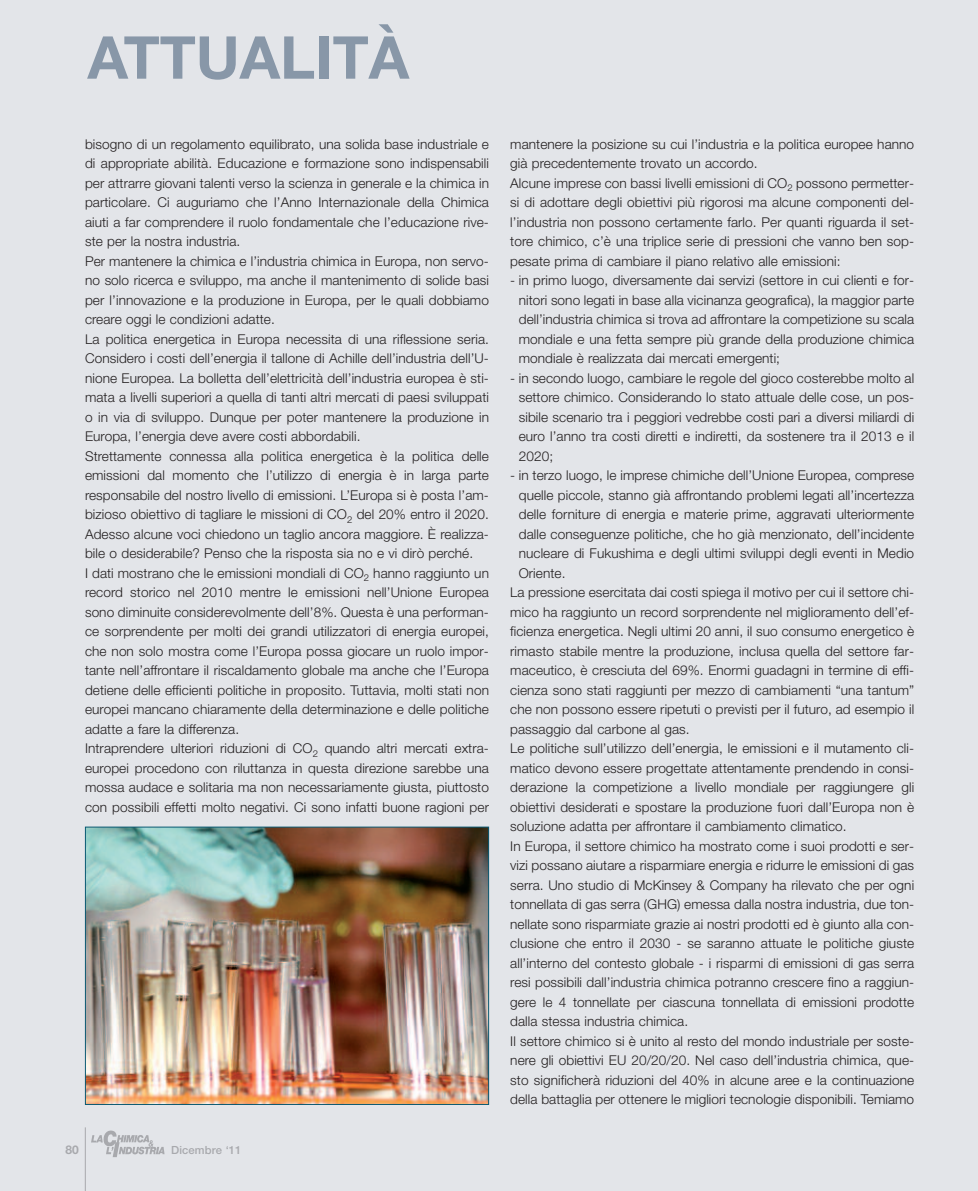
<style>
.page{position:relative;width:978px;height:1191px;background:#e3e5e9}
.page>*{position:absolute;margin:0;border:0;box-sizing:border-box;transform-origin:0 0}
.t1{font:700 59.1px "Helvetica Neue";color:#8897a8}
.t2{font:300 13.5px/19.5px "Helvetica Neue";letter-spacing:.005em;color:#231f20}
.t3{font:700 12px "Helvetica Neue";color:#a8a9ad}
.t4{font:500 11.25px "Helvetica Neue";letter-spacing:.01em;color:#a8a9ad}
</style>
<div class="page">
<hr style="left:85px;top:1127px;width:1px;height:64px;background:#a8a9ad">
<img style="left:91px;top:1130px;width:74px;height:27px">
<img style="left:87px;top:828px;width:400px;height:274px">
<div style="left:85px;top:826px;width:404px;height:278px;border:1px solid #0b5a73"></div>
<h1 class="t1" style="left:87px;top:36px;width:323px">ATTUALITÀ</h1>
<p class="t2" style="left:85px;top:134px;width:405px">bisogno di un regolamento equilibrato, una solida base industriale e di appropriate abilità. Educazione e formazione sono indispensabili per attrarre giovani talenti verso la scienza in generale e la chimica in particolare. Ci auguriamo che l’Anno Internazionale della Chimica aiuti a far comprendere il ruolo fondamentale che l’educazione rive&shy;ste per la nostra industria.<br>Per mantenere la chimica e l’industria chimica in Europa, non servo&shy;no solo ricerca e sviluppo, ma anche il mantenimento di solide basi per l’innovazione e la produzione in Europa, per le quali dobbiamo creare oggi le condizioni adatte.<br>La politica energetica in Europa necessita di una riflessione seria.<br>Considero i costi dell’energia il tallone di Achille dell’industria dell’U&shy;nione Europea. La bolletta dell’elettricità dell’industria europea è sti&shy;mata a livelli superiori a quella di tanti altri mercati di paesi sviluppati o in via di sviluppo. Dunque per poter mantenere la produzione in Europa, l’energia deve avere costi abbordabili.<br>Strettamente connessa alla politica energetica è la politica delle emissioni dal momento che l’utilizzo di energia è in larga parte responsabile del nostro livello di emissioni. L’Europa si è posta l’am&shy;bizioso obiettivo di tagliare le missioni di CO<sub>2</sub> del 20% entro il 2020.<br>Adesso alcune voci chiedono un taglio ancora maggiore. È realizza&shy;bile o desiderabile? Penso che la risposta sia no e vi dirò perché.<br>I dati mostrano che le emissioni mondiali di CO<sub>2</sub> hanno raggiunto un record storico nel 2010 mentre le emissioni nell’Unione Europea sono diminuite considerevolmente dell’8%. Questa è una performan&shy;ce sorprendente per molti dei grandi utilizzatori di energia europei, che non solo mostra come l’Europa possa giocare un ruolo impor&shy;tante nell’affrontare il riscaldamento globale ma anche che l’Europa detiene delle efficienti politiche in proposito. Tuttavia, molti stati non europei mancano chiaramente della determinazione e delle politiche adatte a fare la differenza.<br>Intraprendere ulteriori riduzioni di CO<sub>2</sub> quando altri mercati extra&shy;europei procedono con riluttanza in questa direzione sarebbe una mossa audace e solitaria ma non necessariamente giusta, piuttosto con possibili effetti molto negativi. Ci sono infatti buone ragioni per</p>
<p class="t2" style="left:510px;top:134px;width:405px">mantenere la posizione su cui l’industria e la politica europee hanno già precedentemente trovato un accordo.<br>Alcune imprese con bassi livelli emissioni di CO<sub>2</sub> possono permetter&shy;si di adottare degli obiettivi più rigorosi ma alcune componenti del&shy;l’industria non possono certamente farlo. Per quanti riguarda il set&shy;tore chimico, c’è una triplice serie di pressioni che vanno ben sop&shy;pesate prima di cambiare il piano relativo alle emissioni:</p>
<p class="t2" style="left:519px;top:270px;width:397px;text-align:justify;text-indent:-9px">- in primo luogo, diversamente dai servizi (settore in cui clienti e for&shy;nitori sono legati in base alla vicinanza geografica), la maggior parte dell’industria chimica si trova ad affrontare la competizione su scala mondiale e una fetta sempre più grande della produzione chimica mondiale è realizzata dai mercati emergenti;</p>
<p class="t2" style="left:519px;top:368px;width:397px;text-align:justify;text-indent:-9px">- in secondo luogo, cambiare le regole del gioco costerebbe molto al settore chimico. Considerando lo stato attuale delle cose, un pos&shy;sibile scenario tra i peggiori vedrebbe costi pari a diversi miliardi di euro l’anno tra costi diretti e indiretti, da sostenere tra il 2013 e il 2020;</p>
<p class="t2" style="left:510px;top:465px;width:405px">- in terzo luogo, le imprese chimiche dell’Unione Europea, comprese</p>
<p class="t2" style="left:519px;top:485px;width:397px">quelle piccole, stanno già affrontando problemi legati all’incertezza</p>
<p class="t2" style="left:519px;top:504px;width:397px">delle forniture di energia e materie prime, aggravati ulteriormente</p>
<p class="t2" style="left:519px;top:524px;width:397px">dalle conseguenze politiche, che ho già menzionato, dell’incidente</p>
<p class="t2" style="left:519px;top:543px;width:397px">nucleare di Fukushima e degli ultimi sviluppi degli eventi in Medio</p>
<p class="t2" style="left:519px;top:563px;width:48px">Oriente.</p>
<p class="t2" style="left:510px;top:582px;width:405px">La pressione esercitata dai costi spiega il motivo per cui il settore chi-</p>
<p class="t2" style="left:510px;top:602px;width:405px">mico ha raggiunto un record sorprendente nel miglioramento dell’ef-</p>
<p class="t2" style="left:510px;top:621px;width:405px">ficienza energetica. Negli ultimi 20 anni, il suo consumo energetico è</p>
<p class="t2" style="left:510px;top:641px;width:405px">rimasto stabile mentre la produzione, inclusa quella del settore far-</p>
<p class="t2" style="left:510px;top:660px;width:405px">maceutico, è cresciuta del 69%. Enormi guadagni in termine di effi-</p>
<p class="t2" style="left:510px;top:680px;width:405px">cienza sono stati raggiunti per mezzo di cambiamenti “una tantum”</p>
<p class="t2" style="left:510px;top:699px;width:405px">che non possono essere ripetuti o previsti per il futuro, ad esempio il</p>
<p class="t2" style="left:510px;top:719px;width:181px">passaggio dal carbone al gas.</p>
<p class="t2" style="left:510px;top:738px;width:405px">Le politiche sull’utilizzo dell’energia, le emissioni e il mutamento cli-</p>
<p class="t2" style="left:510px;top:758px;width:405px">matico devono essere progettate attentamente prendendo in consi-</p>
<p class="t2" style="left:510px;top:777px;width:405px">derazione la competizione a livello mondiale per raggiungere gli</p>
<p class="t2" style="left:510px;top:797px;width:405px">obiettivi desiderati e spostare la produzione fuori dall’Europa non è</p>
<p class="t2" style="left:510px;top:816px;width:338px">soluzione adatta per affrontare il cambiamento climatico.</p>
<p class="t2" style="left:510px;top:836px;width:405px">In Europa, il settore chimico ha mostrato come i suoi prodotti e ser-</p>
<p class="t2" style="left:510px;top:855px;width:405px">vizi possano aiutare a risparmiare energia e ridurre le emissioni di gas</p>
<p class="t2" style="left:510px;top:875px;width:405px">serra. Uno studio di McKinsey &amp; Company ha rilevato che per ogni</p>
<p class="t2" style="left:510px;top:894px;width:405px">tonnellata di gas serra (GHG) emessa dalla nostra industria, due ton-</p>
<p class="t2" style="left:510px;top:914px;width:405px">nellate sono risparmiate grazie ai nostri prodotti ed è giunto alla con-</p>
<p class="t2" style="left:510px;top:933px;width:405px">clusione che entro il 2030 - se saranno attuate le politiche giuste</p>
<p class="t2" style="left:510px;top:953px;width:405px">all’interno del contesto globale - i risparmi di emissioni di gas serra</p>
<p class="t2" style="left:510px;top:972px;width:405px">resi possibili dall’industria chimica potranno crescere fino a raggiun-</p>
<p class="t2" style="left:510px;top:992px;width:405px">gere le 4 tonnellate per ciascuna tonnellata di emissioni prodotte</p>
<p class="t2" style="left:510px;top:1011px;width:179px">dalla stessa industria chimica.</p>
<p class="t2" style="left:510px;top:1031px;width:405px">Il settore chimico si è unito al resto del mondo industriale per soste-</p>
<p class="t2" style="left:510px;top:1050px;width:405px">nere gli obiettivi EU 20/20/20. Nel caso dell’industria chimica, que-</p>
<p class="t2" style="left:510px;top:1070px;width:405px">sto significherà riduzioni del 40% in alcune aree e la continuazione</p>
<p class="t2" style="left:510px;top:1089px;width:405px">della battaglia per ottenere le migliori tecnologie disponibili. Temiamo</p>
<p class="t3" style="left:66px;top:1145px;width:15px">80</p>
<p class="t4" style="left:171px;top:1146px;width:72px">Dicembre ‘11</p>
</div>
